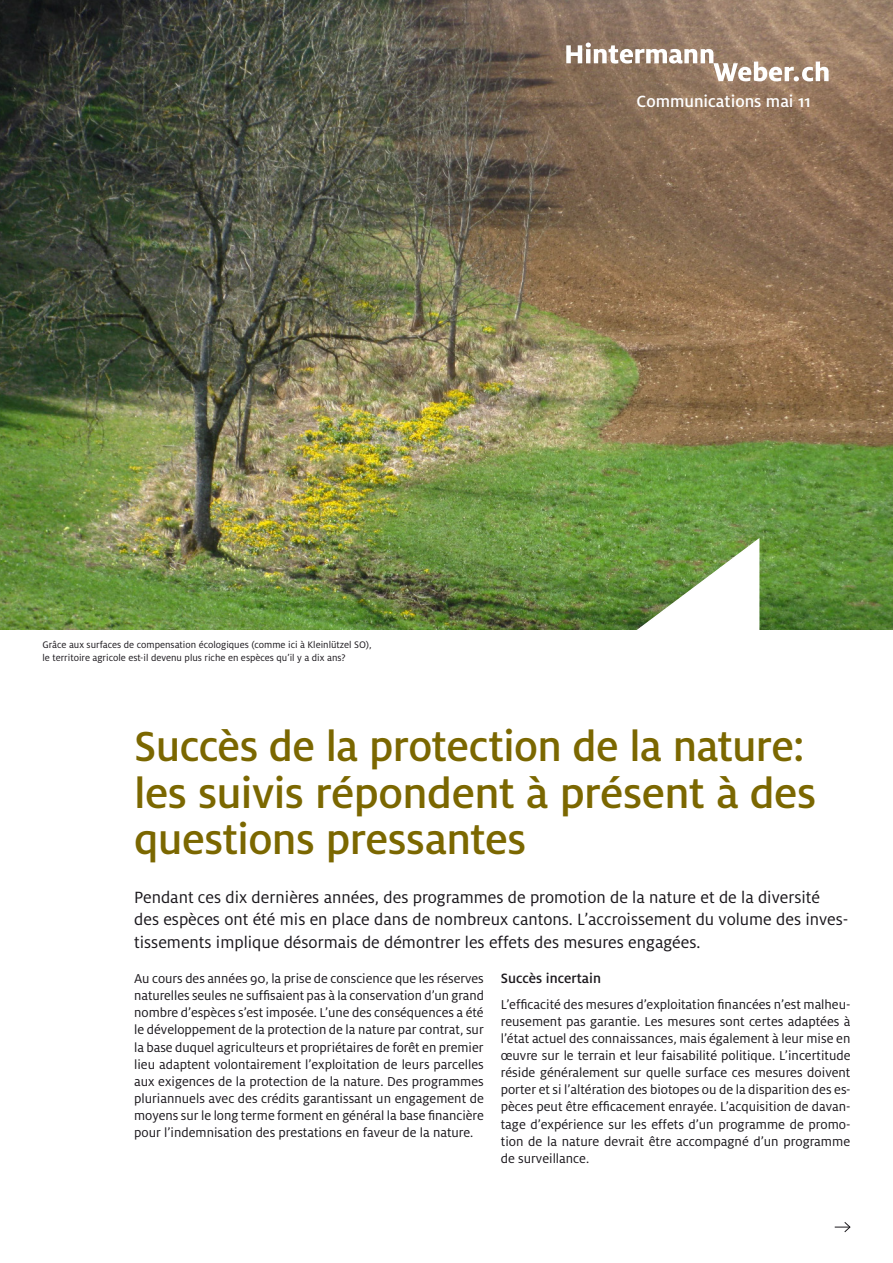
<style>
.page{position:relative;width:893px;height:1263px;background:#fff}
.page>*{position:absolute;margin:0;border:0;box-sizing:border-box;transform-origin:0 0}
.TITEL_31___31{font:500 46.5px/46.5px "Milo";letter-spacing:-.015em;color:#7b6700}
.Lead{font:18px/22.5px "Milo";color:#1a171c}
.t1{font:500 18px "Milo";color:#fff}
.kleiner_Titel{font:500 15px "Milo";color:#1a171c}
.lauf_grösser_9_5___1{font:14.25px/17.1px "Milo";color:#1a171c;text-align:justify}
.Bildlegende{font:10.5px/12.6px "Milo";color:#1a171c}
</style>
<div class="page">
<img style="left:0;top:0;width:893px;height:629px">
<svg style="left:566px;top:43px;width:263px;height:38px"></svg>
<svg style="left:590px;top:536px;width:170px;height:94px"></svg>
<svg style="left:835px;top:1222px;width:16px;height:11px"></svg>
<p class="Bildlegende" style="left:43px;top:639px;width:331px">Grâce aux surfaces de compensation écologiques (comme ici à Kleinlützel SO), le territoire agricole est-il devenu plus riche en espèces qu’il y a dix ans?</p>
<p class="t1" style="left:637px;top:91px;width:176px">Communications mai 11</p>
<p class="TITEL_31___31" style="left:134px;top:723px;width:683px">Succès de la protection de la nature: les suivis répondent à présent à des questions pressantes</p>
<p class="Lead" style="left:134px;top:885px;width:716px">Pendant ces dix dernières années, des programmes de promotion de la nature et de la diversité des espèces ont été mis en place dans de nombreux cantons. L’accroissement du volume des inves&shy;tissements implique désormais de démontrer les effets des mesures engagées.</p>
<p class="lauf_grösser_9_5___1" style="left:134px;top:970px;width:351px">Au cours des années 90, la prise de conscience que les réserves naturelles seules ne suffisaient pas à la conservation d’un grand nombre d’espèces s’est imposée. L’une des conséquences a été le développement de la protection de la nature par contrat, sur la base duquel agriculteurs et propriétaires de forêt en premier lieu adaptent volontairement l’exploitation de leurs parcelles aux exigences de la protection de la nature. Des programmes pluriannuels avec des crédits garantissant un engagement de moyens sur le long terme forment en général la base financière pour l’indemnisation des prestations en faveur de la nature.</p>
<p class="kleiner_Titel" style="left:501px;top:969px;width:102px">Succès incertain</p>
<p class="lauf_grösser_9_5___1" style="left:501px;top:995px;width:351px">L’efficacité des mesures d’exploitation financées n’est malheu&shy;reusement pas garantie. Les mesures sont certes adaptées à l’état actuel des connaissances, mais également à leur mise en œuvre sur le terrain et leur faisabilité politique. L’incertitude réside généralement sur quelle surface ces mesures doivent porter et si l’altération des biotopes ou de la disparition des es&shy;pèces peut être efficacement enrayée. L’acquisition de davan&shy;tage d’expérience sur les effets d’un programme de promo&shy;tion de la nature devrait être accompagné d’un programme de surveillance.</p>
</div>
